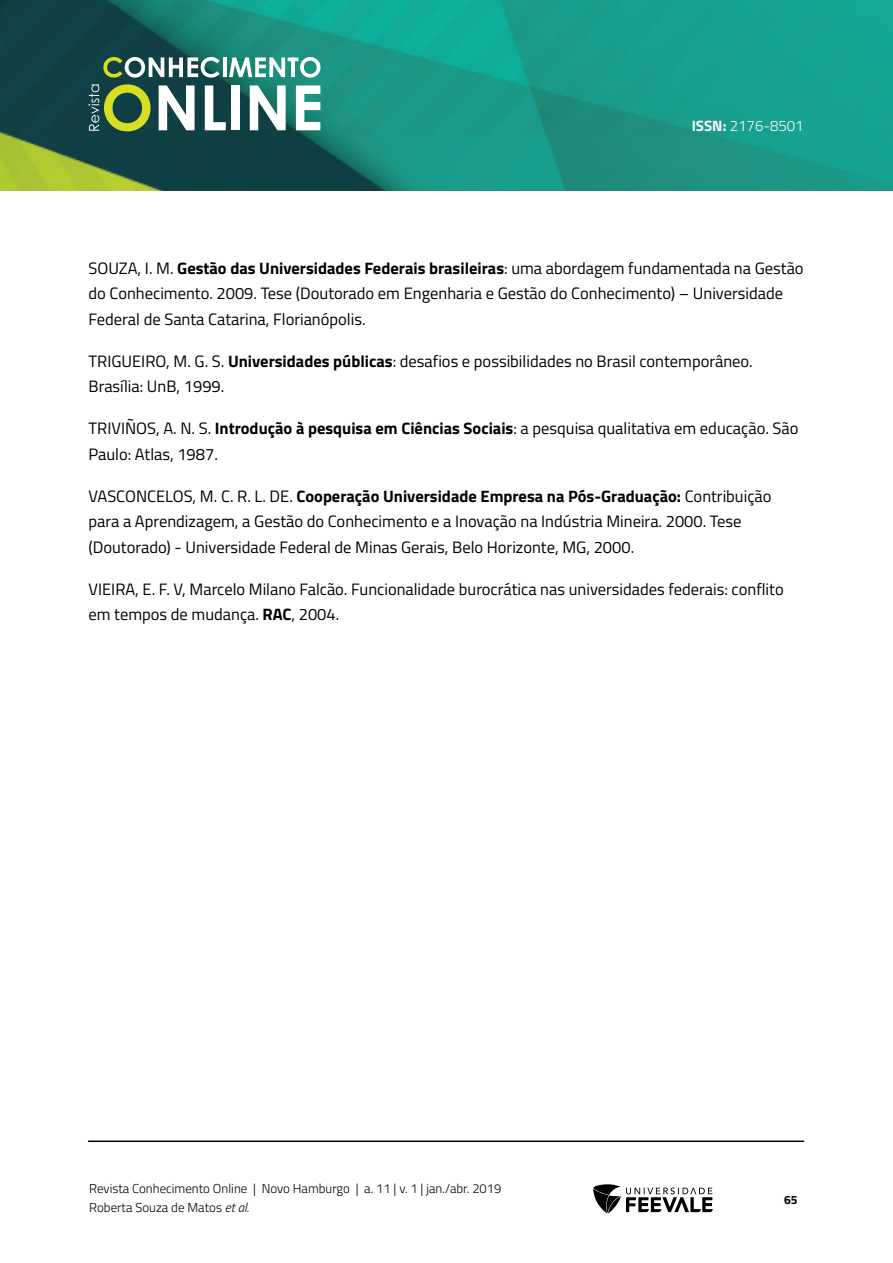
<style>
.page{position:relative;width:893px;height:1263px;background:#fff}
.page>*{position:absolute;margin:0;border:0;box-sizing:border-box;transform-origin:0 0}
.Referências{font:16.5px/25.5px "Titillium Web";color:#000}
.t1{font:300 15px "Titillium Web";color:#fff}
.t2{font:300 12.9px/19.5px "Titillium Web";color:#000}
.t3{font:700 12px "Titillium Web";color:#000}
.s1{font-weight:700}
.s2{font-style:italic}
</style>
<div class="page">
<img style="left:0;top:0;width:893px;height:190px">
<svg style="left:593px;top:1184px;width:120px;height:29px"></svg>
<svg style="left:103px;top:57px;width:117px;height:21px"></svg>
<hr style="left:223px;top:57px;width:3px;height:20px;background:#fff">
<svg style="left:229px;top:57px;width:91px;height:21px"></svg>
<svg style="left:88px;top:84px;width:63px;height:47px;background:#5e7e3f"></svg>
<svg style="left:159px;top:85px;width:36px;height:45px"></svg>
<svg style="left:205px;top:85px;width:21px;height:45px"></svg>
<div style="left:232px;top:85px;width:8px;height:45px;background:#fff"></div>
<svg style="left:250px;top:85px;width:36px;height:45px"></svg>
<svg style="left:296px;top:85px;width:24px;height:45px"></svg>
<hr style="left:88px;top:1140px;width:716px;height:2px;background:#000">
<p class="t1" style="left:692px;top:115px;width:114px"><span class="s1">ISSN:</span> 2176-8501</p>
<p class="Referências" style="left:88px;top:254px;width:717px">SOUZA, I. M. <span class="s1">Gestão das Universidades Federais brasileiras</span>: uma abordagem fundamentada na Gestão do Conhecimento. 2009. Tese (Doutorado em Engenharia e Gestão do Conhecimento) – Universidade<br>Federal de Santa Catarina, Florianópolis.</p>
<p class="Referências" style="left:88px;top:347px;width:666px">TRIGUEIRO, M. G. S. <span class="s1">Universidades públicas</span>: desafios e possibilidades no Brasil contemporâneo.<br>Brasília: UnB, 1999.</p>
<p class="Referências" style="left:88px;top:415px;width:711px">TRIVIÑOS, A. N. S. <span class="s1">Introdução à pesquisa em Ciências Sociais</span>: a pesquisa qualitativa em educação. São<br>Paulo: Atlas, 1987.</p>
<p class="Referências" style="left:88px;top:482px;width:684px">VASCONCELOS, M. C. R. L. DE. <span class="s1">Cooperação Universidade Empresa na Pós-Graduação:</span> Contribuição para a Aprendizagem, a Gestão do Conhecimento e a Inovação na Indústria Mineira. 2000. Tese (Doutorado) - Universidade Federal de Minas Gerais, Belo Horizonte, MG, 2000.</p>
<p class="Referências" style="left:88px;top:575px;width:697px">VIEIRA, E. F. V, Marcelo Milano Falcão. Funcionalidade burocrática nas universidades federais: conflito em tempos de mudança. <span class="s1">RAC</span>, 2004.</p>
<p class="t2" style="left:89px;top:1178px;width:414px">Revista Conhecimento Online | Novo Hamburgo | a. 11 | v. 1 | jan./abr. 2019<br>Roberta Souza de Matos <span class="s2">et al.</span></p>
<p class="t3" style="left:784px;top:1190px;width:15px">65</p>
</div>
